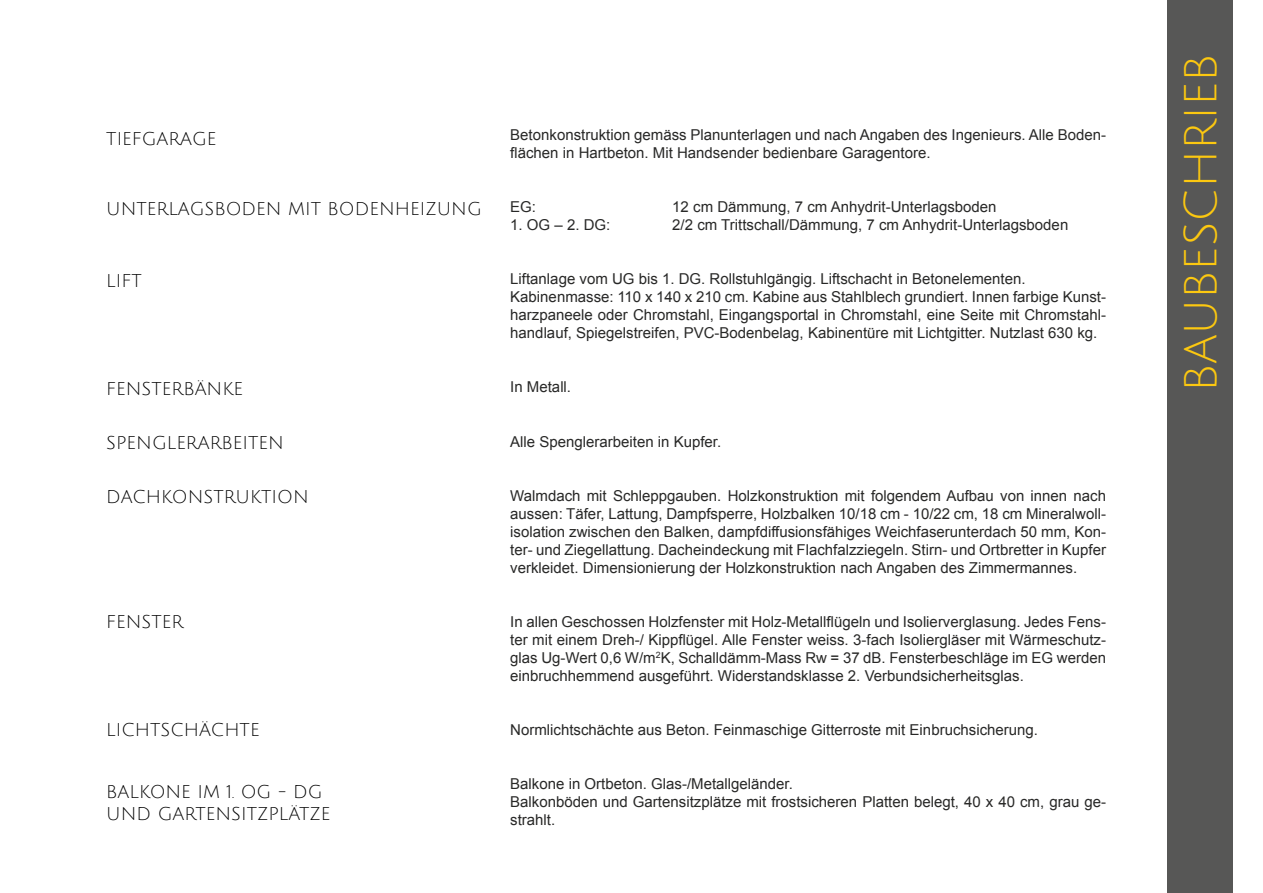
<style>
.page{position:relative;width:1263px;height:893px;background:#fff}
.page>*{position:absolute;margin:0;border:0;box-sizing:border-box;transform-origin:0 0}
.t1{font:45px "Julius Sans One";color:#fcc810}
.t2{font:18px/21.6px "Julius Sans One";color:#000}
.t3{font:15px/18px "Arial";color:#282827}
</style>
<div class="page">
<div style="left:1167px;top:0;width:66px;height:893px;background:#575756"></div>
<p class="t2" style="left:106px;top:129px;width:112px">TIEFGARAGE</p>
<p class="t2" style="left:106px;top:198px;width:377px">UNTERLAGSBODEN MIT BODENHEIZUNG</p>
<p class="t2" style="left:106px;top:270px;width:37px">LIFT</p>
<p class="t2" style="left:106px;top:378px;width:138px">FENSTERBÄNKE</p>
<p class="t2" style="left:106px;top:432px;width:179px">SPENGLERARBEITEN</p>
<p class="t2" style="left:106px;top:486px;width:204px">DACHKONSTRUKTION</p>
<p class="t2" style="left:106px;top:611px;width:79px">FENSTER</p>
<p class="t2" style="left:106px;top:719px;width:155px">LICHTSCHÄCHTE</p>
<p class="t3" style="left:510px;top:126px;width:597px">Betonkonstruktion gemäss Planunterlagen und nach Angaben des Ingenieurs. Alle Boden&shy;flächen in Hartbeton. Mit Handsender bedienbare Garagentore.</p>
<p class="t3" style="left:510px;top:198px;width:27px">EG:</p>
<p class="t3" style="left:672px;top:198px;width:326px">12 cm Dämmung, 7 cm Anhydrit-Unterlagsboden</p>
<p class="t3" style="left:510px;top:216px;width:102px">1. OG – 2. DG:</p>
<p class="t3" style="left:672px;top:216px;width:397px">2/2 cm Trittschall/Dämmung, 7 cm Anhydrit-Unterlagsboden</p>
<p class="t3" style="left:510px;top:270px;width:597px">Liftanlage vom UG bis 1. DG. Rollstuhlgängig. Liftschacht in Betonelementen.<br>Kabinenmasse: 110 x 140 x 210 cm. Kabine aus Stahlblech grundiert. Innen farbige Kunst&shy;harzpaneele oder Chromstahl, Eingangsportal in Chromstahl, eine Seite mit Chromstahl&shy;handlauf, Spiegelstreifen, PVC-Bodenbelag, Kabinentüre mit Lichtgitter. Nutzlast 630 kg.</p>
<p class="t3" style="left:510px;top:378px;width:62px">In Metall.</p>
<p class="t3" style="left:510px;top:432px;width:212px">Alle Spenglerarbeiten in Kupfer.</p>
<p class="t3" style="left:510px;top:486px;width:597px;text-align:justify">Walmdach mit Schleppgauben. Holzkonstruktion mit folgendem Aufbau von innen nach aussen: Täfer, Lattung, Dampfsperre, Holzbalken 10/18 cm - 10/22 cm, 18 cm Mineralwoll&shy;isolation zwischen den Balken, dampfdiffusionsfähiges Weichfaserunterdach 50 mm, Kon&shy;ter- und Ziegellattung. Dacheindeckung mit Flachfalzziegeln. Stirn- und Ortbretter in Kupfer verkleidet. Dimensionierung der Holzkonstruktion nach Angaben des Zimmermannes.</p>
<p class="t3" style="left:510px;top:612px;width:597px;text-align:justify">In allen Geschossen Holzfenster mit Holz-Metallflügeln und Isolierverglasung. Jedes Fens&shy;ter mit einem Dreh-/ Kippflügel. Alle Fenster weiss. 3-fach Isoliergläser mit Wärmeschutz&shy;glas Ug-Wert 0,6 W/m<sup>2</sup>K, Schalldämm-Mass Rw = 37 dB. Fensterbeschläge im EG werden einbruchhemmend ausgeführt. Widerstandsklasse 2. Verbundsicherheitsglas.</p>
<p class="t3" style="left:510px;top:720px;width:529px">Normlichtschächte aus Beton. Feinmaschige Gitterroste mit Einbruchsicherung.</p>
<p class="t2" style="left:106px;top:781px;width:226px">BALKONE IM 1. OG - DG<br>UND GARTENSITZPLÄTZE</p>
<p class="t3" style="left:510px;top:774px;width:597px">Balkone in Ortbeton. Glas-/Metallgeländer.<br>Balkonböden und Gartensitzplätze mit frostsicheren Platten belegt, 40 x 40 cm, grau ge&shy;strahlt.</p>
<h1 class="t1" style="left:1178px;top:392px;width:340px;rotate:-90deg">BAUBESCHRIEB</h1>
</div>
